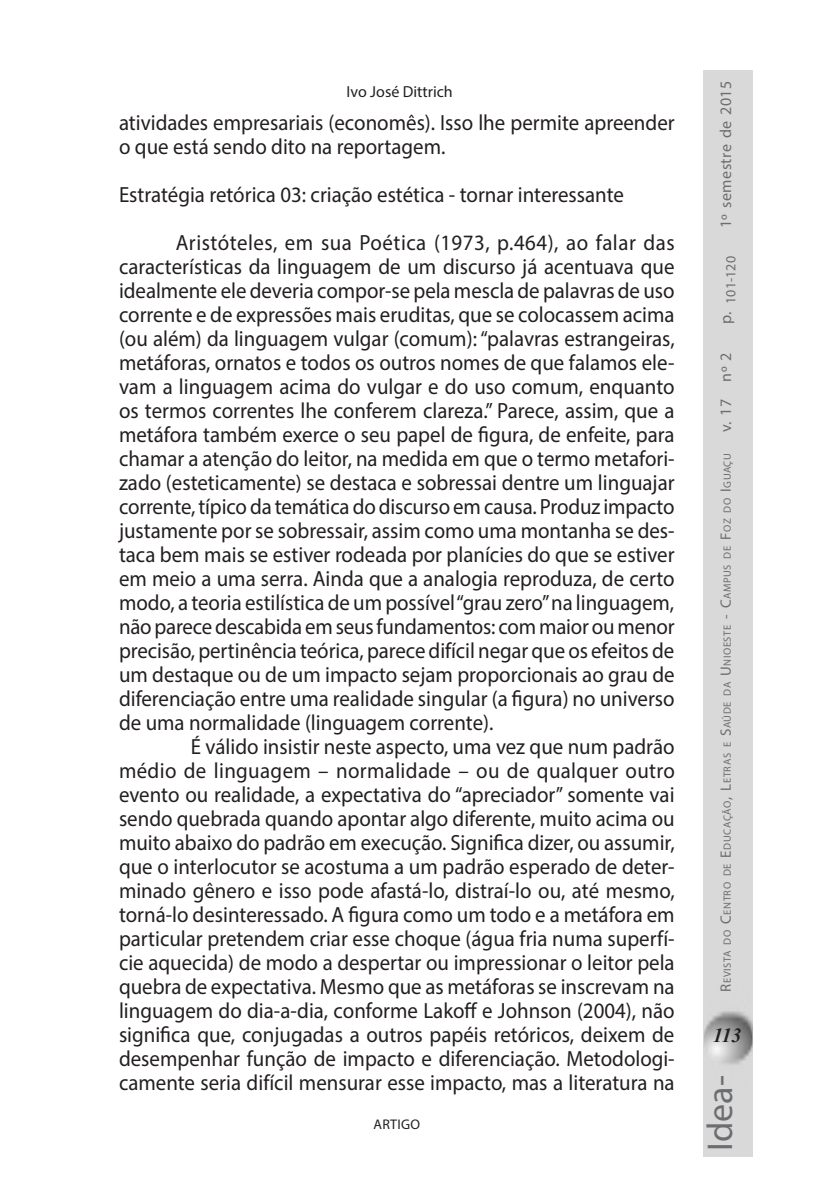
<style>
.page{position:relative;width:822px;height:1191px;background:#fff}
.page>*{position:absolute;margin:0;border:0;box-sizing:border-box;transform-origin:0 0}
.t1{font:36px "Myriad Pro";color:#6c6d70}
.A_D_TEXTO11{font:22px/24px "Myriad Pro";color:#231f20;text-align:justify;scale:.95 1}
.t2{font:italic 700 20px "Times New Roman";color:#231f20}
.t3{font:16px "Myriad Pro";letter-spacing:.03em;color:#6c6d70}
.A_B_AUTORES{font:16px "Myriad Pro";color:#231f20}
.t4{font:14px "Myriad Pro";color:#6c6d70}
.t5{font:14px "Myriad Pro";letter-spacing:.02em;color:#231f20}
.t6{font:10.4px "Myriad Pro";letter-spacing:.055em;color:#6c6d70}
.s1{font-size:15px}
</style>
<div class="page">
<div style="left:703px;top:71px;width:49px;height:1086px;background:#d9d9d9"></div>
<p class="A_B_AUTORES" style="left:347px;top:81px;width:108px">Ivo José Dittrich</p>
<p class="A_D_TEXTO11" style="left:119px;top:110px;width:586px">atividades empresariais (economês). Isso lhe permite apreender o que está sendo dito na reportagem.</p>
<p class="A_D_TEXTO11" style="left:119px;top:182px;width:533px">Estratégia retórica 03: criação estética - tornar interessante</p>
<p class="A_D_TEXTO11" style="left:119px;top:230px;width:586px;text-indent:57px">Aristóteles, em sua Poética (1973, p.464), ao falar das características da linguagem de um discurso já acentuava que idealmente ele deveria compor-se pela mescla de palavras de uso corrente e de expressões mais eruditas, que se colocassem acima (ou além) da linguagem vulgar (comum): “palavras estrangeiras, metáforas, ornatos e todos os outros nomes de que falamos ele&shy;vam a linguagem acima do vulgar e do uso comum, enquanto os termos correntes lhe conferem clareza.” Parece, assim, que a metáfora também exerce o seu papel de figura, de enfeite, para chamar a atenção do leitor, na medida em que o termo metafori&shy;zado (esteticamente) se destaca e sobressai dentre um linguajar corrente, típico da temática do discurso em causa. Produz impacto justamente por se sobressair, assim como uma montanha se des&shy;taca bem mais se estiver rodeada por planícies do que se estiver em meio a uma serra. Ainda que a analogia reproduza, de certo modo, a teoria estilística de um possível “grau zero” na linguagem, não parece descabida em seus fundamentos: com maior ou menor precisão, pertinência teórica, parece difícil negar que os efeitos de um destaque ou de um impacto sejam proporcionais ao grau de diferenciação entre uma realidade singular (a figura) no universo de uma normalidade (linguagem corrente).</p>
<p class="A_D_TEXTO11" style="left:119px;top:734px;width:587px;text-indent:72px">É válido insistir neste aspecto, uma vez que num padrão médio de linguagem – normalidade – ou de qualquer outro evento ou realidade, a expectativa do “apreciador” somente vai sendo quebrada quando apontar algo diferente, muito acima ou muito abaixo do padrão em execução. Significa dizer, ou assumir, que o interlocutor se acostuma a um padrão esperado de deter&shy;minado gênero e isso pode afastá-lo, distraí-lo ou, até mesmo, torná-lo desinteressado. A figura como um todo e a metáfora em particular pretendem criar esse choque (água fria numa superfí&shy;cie aquecida) de modo a despertar ou impressionar o leitor pela quebra de expectativa. Mesmo que as metáforas se inscrevam na linguagem do dia-a-dia, conforme Lakoff e Johnson (2004), não significa que, conjugadas a outros papéis retóricos, deixem de desempenhar função de impacto e diferenciação. Metodologi&shy;camente seria difícil mensurar esse impacto, mas a literatura na</p>
<p class="t5" style="left:373px;top:1115px;width:48px">ARTIGO</p>
<p class="t3" style="left:716px;top:228px;width:149px;rotate:-90deg">1º semestre de 2015</p>
<p class="t4" style="left:722px;top:304px;width:49px;rotate:-90deg">101-120</p>
<p class="t3" style="left:716px;top:324px;width:14px;rotate:-90deg">p.</p>
<p class="t3" style="left:716px;top:432px;width:81px;rotate:-90deg">v. 17 nº 2</p>
<p class="t6" style="left:721px;top:991px;width:540px;rotate:-90deg"><span class="s1">R</span>evista do <span class="s1">C</span>entro de <span class="s1">E</span>ducação<span class="s1">, L</span>etras e <span class="s1">S</span>aúde da <span class="s1">U</span> nioeste <span class="s1">- C</span>ampus de <span class="s1">F</span>oz do <span class="s1">I</span> guaçu</p>
<p class="t2" style="left:713px;top:1021px;width:30px">113</p>
<h1 class="t1" style="left:698px;top:1150px;width:77px;rotate:-90deg">Idea-</h1>
</div>
